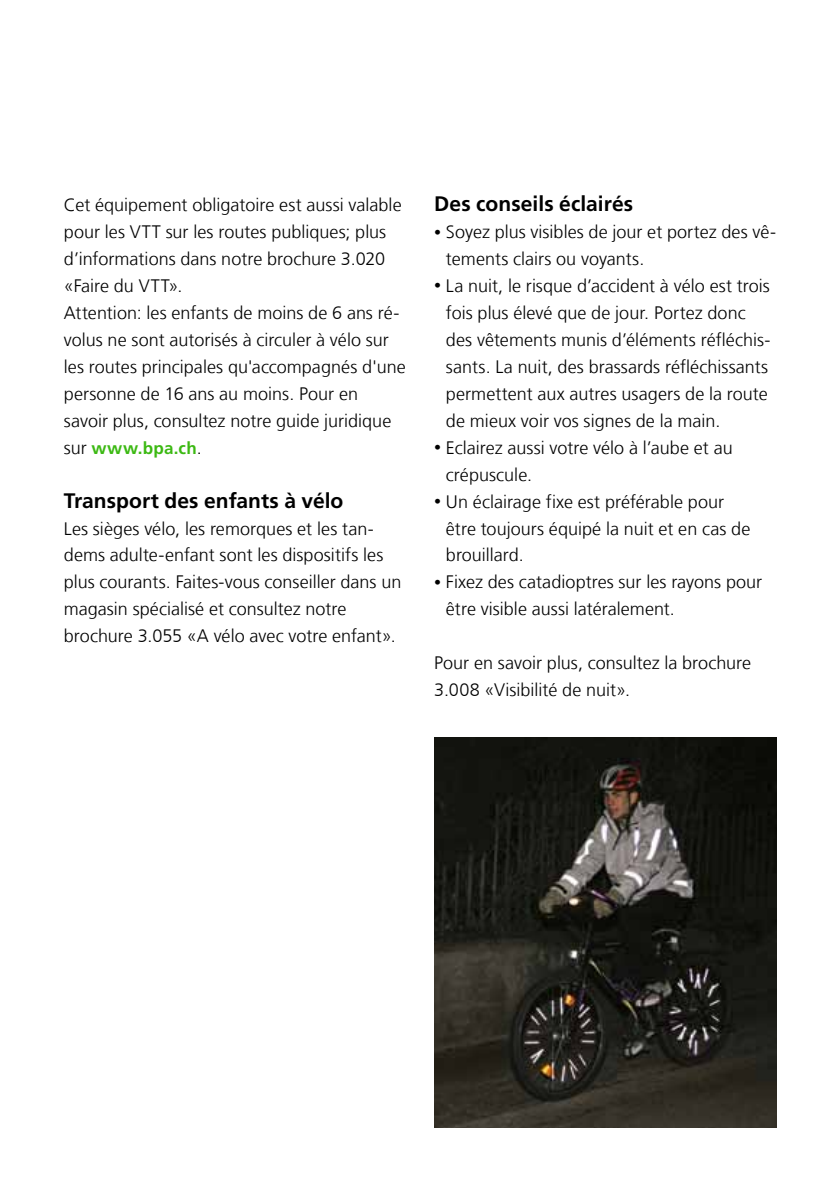
<style>
.page{position:relative;width:840px;height:1191px;background:#fff}
.page>*{position:absolute;margin:0;border:0;box-sizing:border-box;transform-origin:0 0}
.t1{font:700 21px "Frutiger LT Com";letter-spacing:.005em;color:#000}
.t2{font:300 18px/27px "Frutiger LT Com";color:#000}
.t3{font:700 17px "Frutiger LT Com";letter-spacing:.015em;color:#3cb913}
.s1{font-weight:300;font-size:18px;color:#000}
.s2{font-size:14px}
</style>
<div class="page">
<img style="left:434px;top:737px;width:341px;height:390px">
<p class="t2" style="left:64px;top:192px;width:343px">Cet équipement obligatoire est aussi valable pour les VTT sur les routes publiques; plus d’informations dans notre brochure 3.020 «Faire du VTT».<br>Attention: les enfants de moins de 6 ans ré&shy;volus ne sont autorisés à circuler à vélo sur les routes principales qu'accompagnés d'une personne de 16 ans au moins. Pour en savoir plus, consultez notre guide juridique</p>
<p class="t3" style="left:64px;top:438px;width:139px"><span class="s1">sur</span> www.bpa.ch<span class="s1">.</span></p>
<p class="t1" style="left:64px;top:488px;width:281px">Transport des enfants à vélo</p>
<p class="t2" style="left:64px;top:515px;width:339px">Les sièges vélo, les remorques et les tan&shy;dems adulte-enfant sont les dispositifs les plus courants. Faites-vous conseiller dans un magasin spécialisé et consultez notre brochure 3.055 «A vélo avec votre enfant».</p>
<p class="t1" style="left:434px;top:192px;width:200px">Des conseils éclairés</p>
<p class="t2" style="left:445px;top:219px;width:331px;text-indent:-12px"><span class="s2">•</span> Soyez plus visibles de jour et portez des vê&shy;tements clairs ou voyants.</p>
<p class="t2" style="left:445px;top:272px;width:326px;text-indent:-12px"><span class="s2">•</span> La nuit, le risque d’accident à vélo est trois fois plus élevé que de jour. Portez donc des vêtements munis d’éléments réfléchis&shy;sants. La nuit, des brassards réfléchissants permettent aux autres usagers de la route de mieux voir vos signes de la main.</p>
<p class="t2" style="left:445px;top:434px;width:288px;text-indent:-12px"><span class="s2">•</span> Eclairez aussi votre vélo à l’aube et au crépuscule.</p>
<p class="t2" style="left:445px;top:488px;width:306px;text-indent:-12px"><span class="s2">•</span> Un éclairage fixe est préférable pour être toujours équipé la nuit et en cas de brouillard.</p>
<p class="t2" style="left:445px;top:569px;width:317px;text-indent:-12px"><span class="s2">•</span> Fixez des catadioptres sur les rayons pour être visible aussi latéralement.</p>
<p class="t2" style="left:434px;top:649px;width:318px">Pour en savoir plus, consultez la brochure<br>3.008 «Visibilité de nuit».</p>
</div>
